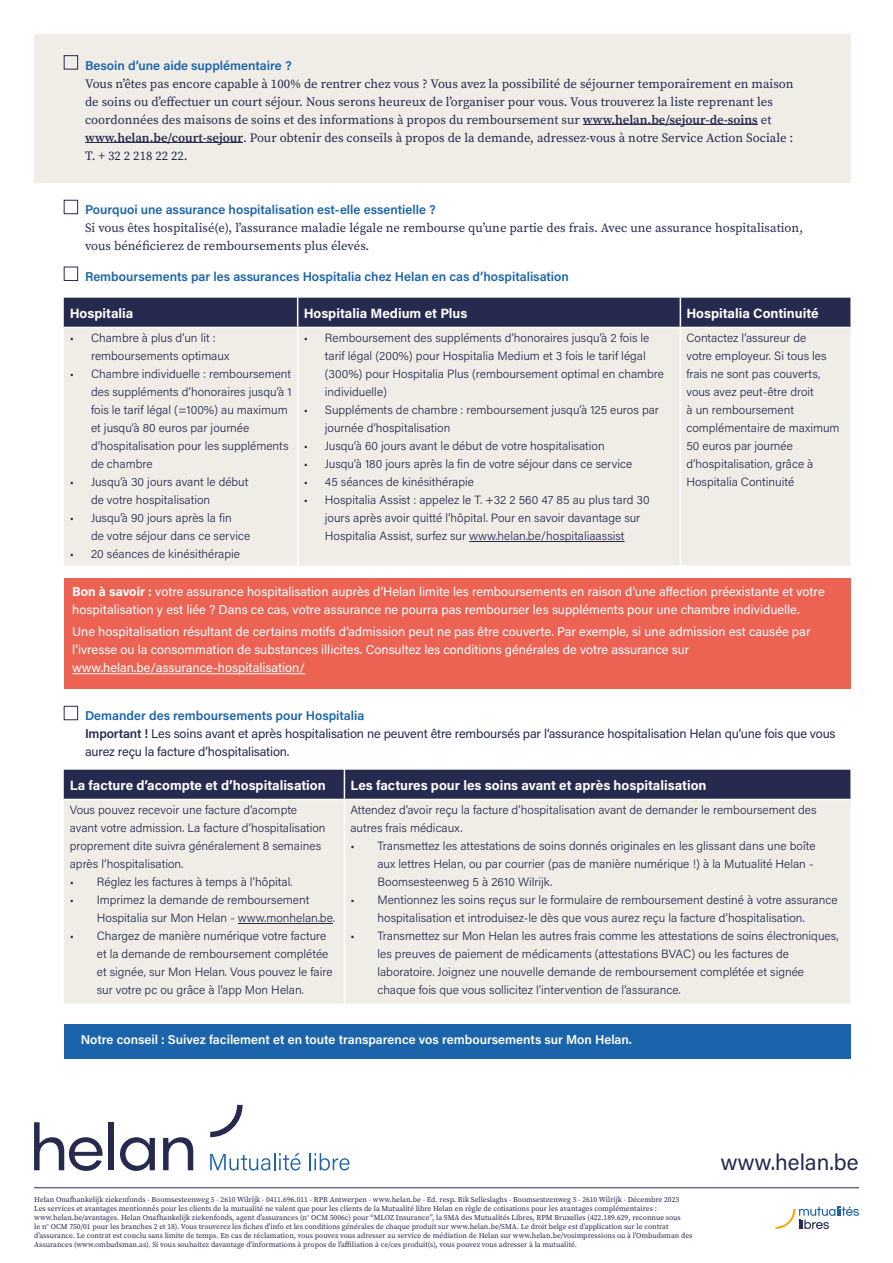
<style>
.page{position:relative;width:893px;height:1263px;background:#fff}
.page>*{position:absolute;margin:0;border:0;box-sizing:border-box;transform-origin:0 0}
.t1{font:22.5px "Acumin Pro";color:#262a4f}
.t2{font:700 13.5px "Acumin Pro";color:#fff}
.t3{font:12.75px/18px "Source Serif Pro";color:#262a4f}
.t4{font:12.75px/18px "Acumin Pro";color:#fff}
.t5{font:12.75px/18px "Acumin Pro";letter-spacing:-.015em;color:#262a4f}
.t6{font:600 12.75px "Acumin Pro";color:#1b64ab}
.t7{font:600 12.75px "Acumin Pro";color:#fff}
.t8{font:300 12px/18px "Acumin Pro";color:#262a4f}
.t9{font:7.5px/9px "Source Serif Pro";color:#262a4f}
.s1{font-weight:600}
.s2{font-weight:700}
.s3{font-weight:600;color:#1b64ab}
</style>
<div class="page">
<div style="left:64px;top:200px;width:14px;height:14px;border:1px solid #262a4f"></div>
<div style="left:64px;top:267px;width:14px;height:14px;border:1px solid #262a4f"></div>
<div style="left:64px;top:328px;width:786px;height:238px;background:#f0ede7"></div>
<div style="left:64px;top:298px;width:786px;height:29px;background:#262a4f"></div>
<hr style="left:297px;top:328px;width:1px;height:238px;background:#fff">
<hr style="left:680px;top:328px;width:1px;height:238px;background:#fff">
<hr style="left:469px;top:541px;width:155px;height:1px;background:#262a4f">
<div style="left:64px;top:578px;width:786px;height:111px;background:#ec6354"></div>
<hr style="left:72px;top:673px;width:233px;height:1px;background:#fff">
<div style="left:34px;top:34px;width:816px;height:149px;background:#f0ede7"></div>
<hr style="left:583px;top:124px;width:175px;height:1px;background:#262a4f">
<hr style="left:85px;top:142px;width:158px;height:1px;background:#262a4f">
<div style="left:64px;top:55px;width:14px;height:14px;border:1px solid #262a4f"></div>
<div style="left:64px;top:706px;width:14px;height:14px;border:1px solid #262a4f"></div>
<div style="left:64px;top:800px;width:786px;height:203px;background:#f0ede7"></div>
<div style="left:64px;top:770px;width:786px;height:29px;background:#262a4f"></div>
<hr style="left:344px;top:800px;width:1px;height:203px;background:#fff">
<hr style="left:238px;top:923px;width:95px;height:1px;background:#262a4f">
<div style="left:64px;top:1025px;width:786px;height:34px;background:#1b64ab"></div>
<hr style="left:34px;top:1187px;width:825px;height:1px;background:#262a4f">
<svg style="left:775px;top:1206px;width:84px;height:23px"></svg>
<svg style="left:34px;top:1122px;width:69px;height:49px"></svg>
<div style="left:108px;top:1122px;width:6px;height:48px;background:#262a4f"></div>
<svg style="left:120px;top:1137px;width:35px;height:34px"></svg>
<svg style="left:163px;top:1137px;width:30px;height:33px"></svg>
<svg style="left:210px;top:1105px;width:33px;height:32px"></svg>
<svg style="left:210px;top:1153px;width:90px;height:17px"></svg>
<svg style="left:309px;top:1153px;width:40px;height:17px"></svg>
<p class="t6" style="left:85px;top:56px;width:208px">Besoin d’une aide supplémentaire ?</p>
<p class="t3" style="left:85px;top:74px;width:710px">Vous n’êtes pas encore capable à 100% de rentrer chez vous ? Vous avez la possibilité de séjourner temporairement en maison de soins ou d’effectuer un court séjour. Nous serons heureux de l’organiser pour vous. Vous trouverez la liste reprenant les coordonnées des maisons de soins et des informations à propos du remboursement sur <span class="s1">www.helan.be/sejour-de-soins</span> et <span class="s1">www.helan.be/court-sejour</span>. Pour obtenir des conseils à propos de la demande, adressez-vous à notre Service Action Sociale :<br>T. + 32 2 218 22 22.</p>
<p class="t6" style="left:85px;top:201px;width:352px">Pourquoi une assurance hospitalisation est-elle essentielle ?</p>
<p class="t3" style="left:85px;top:219px;width:720px">Si vous êtes hospitalisé(e), l’assurance maladie légale ne rembourse qu’une partie des frais. Avec une assurance hospitalisation, vous bénéficierez de remboursements plus élevés.</p>
<p class="t6" style="left:85px;top:267px;width:485px">Remboursements par les assurances Hospitalia chez Helan en cas d’hospitalisation</p>
<p class="t2" style="left:70px;top:303px;width:65px">Hospitalia</p>
<p class="t2" style="left:304px;top:303px;width:165px">Hospitalia Medium et Plus</p>
<p class="t2" style="left:686px;top:303px;width:134px">Hospitalia Continuité</p>
<p class="t8" style="left:91px;top:329px;width:140px;text-indent:-21px">• Chambre à plus d’un lit : remboursements optimaux</p>
<p class="t8" style="left:91px;top:365px;width:202px;text-indent:-21px">• Chambre individuelle : remboursement des suppléments d’honoraires jusqu’à 1 fois le tarif légal (=100%) au maximum et jusqu’à 80 euros par journée d’hospitalisation pour les suppléments de chambre</p>
<p class="t8" style="left:91px;top:473px;width:159px;text-indent:-21px">• Jusqu’à 30 jours avant le début de votre hospitalisation</p>
<p class="t8" style="left:91px;top:509px;width:161px;text-indent:-21px">• Jusqu’à 90 jours après la fin<br>de votre séjour dans ce service</p>
<p class="t8" style="left:70px;top:545px;width:172px">• 20 séances de kinésithérapie</p>
<p class="t8" style="left:325px;top:329px;width:341px;text-indent:-21px">• Remboursement des suppléments d’honoraires jusqu’à 2 fois le tarif légal (200%) pour Hospitalia Medium et 3 fois le tarif légal (300%) pour Hospitalia Plus (remboursement optimal en chambre individuelle)</p>
<p class="t8" style="left:325px;top:401px;width:336px;text-indent:-21px">• Suppléments de chambre : remboursement jusqu’à 125 euros par journée d’hospitalisation</p>
<p class="t8" style="left:304px;top:437px;width:303px">• Jusqu’à 60 jours avant le début de votre hospitalisation</p>
<p class="t8" style="left:304px;top:455px;width:330px">• Jusqu’à 180 jours après la fin de votre séjour dans ce service</p>
<p class="t8" style="left:304px;top:473px;width:172px">• 45 séances de kinésithérapie</p>
<p class="t8" style="left:325px;top:491px;width:326px;text-indent:-21px">• Hospitalia Assist : appelez le T. +32 2 560 47 85 au plus tard 30 jours après avoir quitté l’hôpital. Pour en savoir davantage sur<br>Hospitalia Assist, surfez sur www.helan.be/hospitaliaassist</p>
<p class="t8" style="left:686px;top:329px;width:155px">Contactez l’assureur de<br>votre employeur. Si tous les frais ne sont pas couverts, vous avez peut-être droit<br>à un remboursement complémentaire de maximum<br>50 euros par journée d’hospitalisation, grâce à<br>Hospitalia Continuité</p>
<p class="t4" style="left:72px;top:582px;width:754px"><span class="s2">Bon à savoir :</span> votre assurance hospitalisation auprès d’Helan limite les remboursements en raison d’une affection préexistante et votre hospitalisation y est liée ? Dans ce cas, votre assurance ne pourra pas rembourser les suppléments pour une chambre individuelle.</p>
<p class="t4" style="left:72px;top:622px;width:740px">Une hospitalisation résultant de certains motifs d’admission peut ne pas être couverte. Par exemple, si une admission est causée par l’ivresse ou la consommation de substances illicites. Consultez les conditions générales de votre assurance sur www.helan.be/assurance-hospitalisation/</p>
<p class="t5" style="left:85px;top:706px;width:752px"><span class="s3">Demander des remboursements pour Hospitalia<br></span><span class="s1">Important !</span> Les soins avant et après hospitalisation ne peuvent être remboursés par l’assurance hospitalisation Helan qu’une fois que vous aurez reçu la facture d’hospitalisation.</p>
<p class="t2" style="left:70px;top:775px;width:257px">La facture d’acompte et d’hospitalisation</p>
<p class="t2" style="left:350px;top:775px;width:358px">Les factures pour les soins avant et après hospitalisation</p>
<p class="t8" style="left:70px;top:801px;width:257px">Vous pouvez recevoir une facture d’acompte avant votre admission. La facture d’hospitalisation proprement dite suivra généralement 8 semaines après l’hospitalisation.</p>
<p class="t8" style="left:70px;top:873px;width:224px">• Réglez les factures à temps à l’hôpital.</p>
<p class="t8" style="left:97px;top:891px;width:240px;text-indent:-27px">• Imprimez la demande de remboursement<br>Hospitalia sur Mon Helan - www.monhelan.be.</p>
<p class="t8" style="left:97px;top:927px;width:237px;text-indent:-27px">• Chargez de manière numérique votre facture et la demande de remboursement complétée et signée, sur Mon Helan. Vous pouvez le faire sur votre pc ou grâce à l’app Mon Helan.</p>
<p class="t8" style="left:350px;top:801px;width:468px">Attendez d’avoir reçu la facture d’hospitalisation avant de demander le remboursement des autres frais médicaux.</p>
<p class="t8" style="left:377px;top:837px;width:439px;text-indent:-27px">• Transmettez les attestations de soins donnés originales en les glissant dans une boîte aux lettres Helan, ou par courrier (pas de manière numérique !) à la Mutualité Helan -<br>Boomsesteenweg 5 à 2610 Wilrijk.</p>
<p class="t8" style="left:350px;top:891px;width:489px;text-align:center">• Mentionnez les soins reçus sur le formulaire de remboursement destiné à votre assurance hospitalisation et introduisez-le dès que vous aurez reçu la facture d’hospitalisation.</p>
<p class="t8" style="left:377px;top:927px;width:463px;text-indent:-27px">• Transmettez sur Mon Helan les autres frais comme les attestations de soins électroniques, les preuves de paiement de médicaments (attestations BVAC) ou les factures de laboratoire. Joignez une nouvelle demande de remboursement complétée et signée chaque fois que vous sollicitez l’intervention de l’assurance.</p>
<p class="t7" style="left:81px;top:1030px;width:553px">Notre conseil : Suivez facilement et en toute transparence vos remboursements sur Mon Helan.</p>
<p class="t9" style="left:34px;top:1195px;width:660px">Helan Onafhankelijk ziekenfonds - Boomsesteenweg 5 - 2610 Wilrijk - 0411.696.011 - RPR Antwerpen - www.helan.be - Ed. resp. Rik Selleslaghs - Boomsesteenweg 5 - 2610 Wilrijk - Décembre 2023<br>Les services et avantages mentionnés pour les clients de la mutualité ne valent que pour les clients de la Mutualité libre Helan en règle de cotisations pour les avantages complémentaires : www.helan.be/avantages. Helan Onafhankelijk ziekenfonds, agent d’assurances (n° OCM 5006c) pour “MLOZ Insurance”, la SMA des Mutualités Libres, RPM Bruxelles (422.189.629, reconnue sous<br>le n° OCM 750/01 pour les branches 2 et 18). Vous trouverez les fiches d’info et les conditions générales de chaque produit sur www.helan.be/SMA. Le droit belge est d’application sur le contrat d’assurance. Le contrat est conclu sans limite de temps. En cas de réclamation, vous pouvez vous adresser au service de médiation de Helan sur www.helan.be/vosimpressions ou à l’Ombudsman des Assurances (www.ombudsman.as). Si vous souhaitez davantage d’informations à propos de l’affiliation à ce/ces produit(s), vous pouvez vous adresser à la mutualité.</p>
<h1 class="t1" style="left:720px;top:1146px;width:140px">www.helan.be</h1>
</div>
